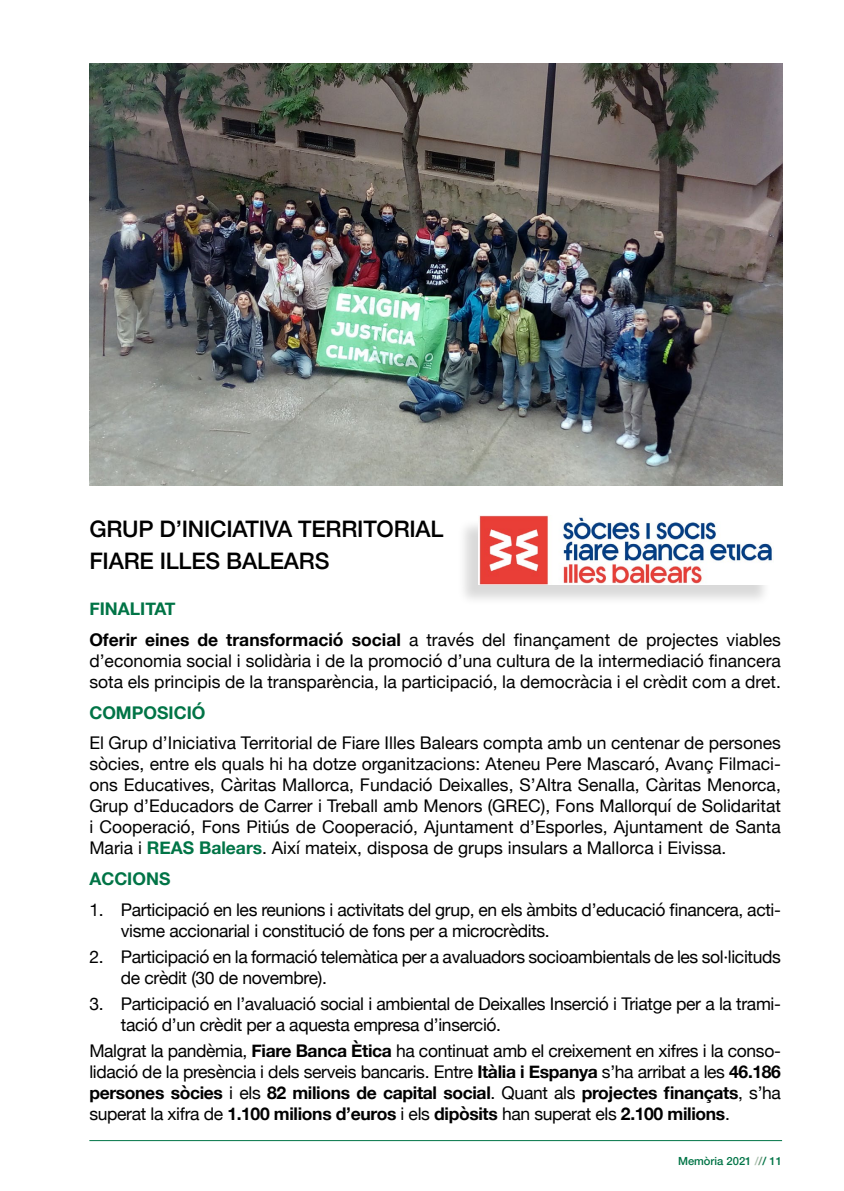
<style>
.page{position:relative;width:844px;height:1191px;background:#fff}
.page>*{position:absolute;margin:0;border:0;box-sizing:border-box;transform-origin:0 0}
.t1{font:500 22.75px/31.5px "Helvetica Neue";letter-spacing:-.01em;color:#000}
.t2{font:17.5px/21px "Helvetica Neue";letter-spacing:-.02em;color:#000}
.t3{font:17.5px/31px "Helvetica Neue";color:#000}
.t4{font:700 17.5px "Helvetica Neue";color:#017446}
.t5{font:500 11.2px "Helvetica Neue";color:#017446}
.s1{font-weight:700;color:#017446}
.s2{font-weight:700}
.s3{color:#abbfae}
.s4{color:#689575}
</style>
<div class="page">
<div style="left:457px;top:518px;width:314px;height:88px;background:#000;opacity:.15"></div>
<img style="left:478px;top:515px;width:294px;height:69px">
<img style="left:90px;top:63px;width:692px;height:422px">
<hr style="left:89px;top:1140px;width:692px;height:1px;background:#017446">
<h1 class="t1" style="left:89px;top:511px;width:355px">GRUP D’INICIATIVA TERRITORIAL<br>FIARE ILLES BALEARS</h1>
<p class="t3" style="left:89px;top:594px;width:693px"><span class="s1">FINALITAT<br></span><span class="s2">Oferir eines de transformació social</span> a través del finançament de projectes viables</p>
<p class="t3" style="left:89px;top:651px;width:693px;line-height:21px">d’economia social i solidària i de la promoció d’una cultura de la intermediació financera sota els principis de la transparència, la participació, la democràcia i el crèdit com a dret.</p>
<p class="t4" style="left:89px;top:698px;width:118px">COMPOSICIÓ</p>
<p class="t2" style="left:89px;top:733px;width:693px;text-align:justify">El Grup d’Iniciativa Territorial de Fiare Illes Balears compta amb un centenar de persones sòcies, entre els quals hi ha dotze organitzacions: Ateneu Pere Mascaró, Avanç Filmaci&shy;ons Educatives, Càritas Mallorca, Fundació Deixalles, S’Altra Senalla, Càritas Menorca, Grup d’Educadors de Carrer i Treball amb Menors (GREC), Fons Mallorquí de Solidaritat i Cooperació, Fons Pitiús de Cooperació, Ajuntament d’Esporles, Ajuntament de Santa Maria i <span class="s1">REAS Balears</span>. Així mateix, disposa de grups insulars a Mallorca i Eivissa.</p>
<p class="t4" style="left:89px;top:865px;width:83px">ACCIONS</p>
<p class="t2" style="left:121px;top:900px;width:661px;text-indent:-32px">1. Participació en les reunions i activitats del grup, en els àmbits d’educació financera, acti&shy;visme accionarial i constitució de fons per a microcrèdits.</p>
<p class="t2" style="left:121px;top:947px;width:661px;text-indent:-32px">2. Participació en la formació telemàtica per a avaluadors socioambientals de les sol·licituds de crèdit (30 de novembre).</p>
<p class="t2" style="left:121px;top:994px;width:661px;text-indent:-32px">3. Participació en l’avaluació social i ambiental de Deixalles Inserció i Triatge per a la trami&shy;tació d’un crèdit per a aquesta empresa d’inserció.</p>
<p class="t2" style="left:89px;top:1041px;width:693px;text-align:justify">Malgrat la pandèmia, <span class="s2">Fiare Banca Ètica</span> ha continuat amb el creixement en xifres i la conso&shy;lidació de la presència i dels serveis bancaris. Entre <span class="s2">Itàlia i Espanya</span> s’ha arribat a les <span class="s2">46.186 persones sòcies</span> i els <span class="s2">82 milions de capital social</span>. Quant als <span class="s2">projectes finançats</span>, s’ha superat la xifra de <span class="s2">1.100 milions d’euros</span> i els <span class="s2">dipòsits</span> han superat els <span class="s2">2.100 milions</span>.</p>
<p class="t5" style="left:677px;top:1152px;width:105px">Memòria 2021 <span class="s3">/</span><span class="s4">/</span>/ 11</p>
</div>
